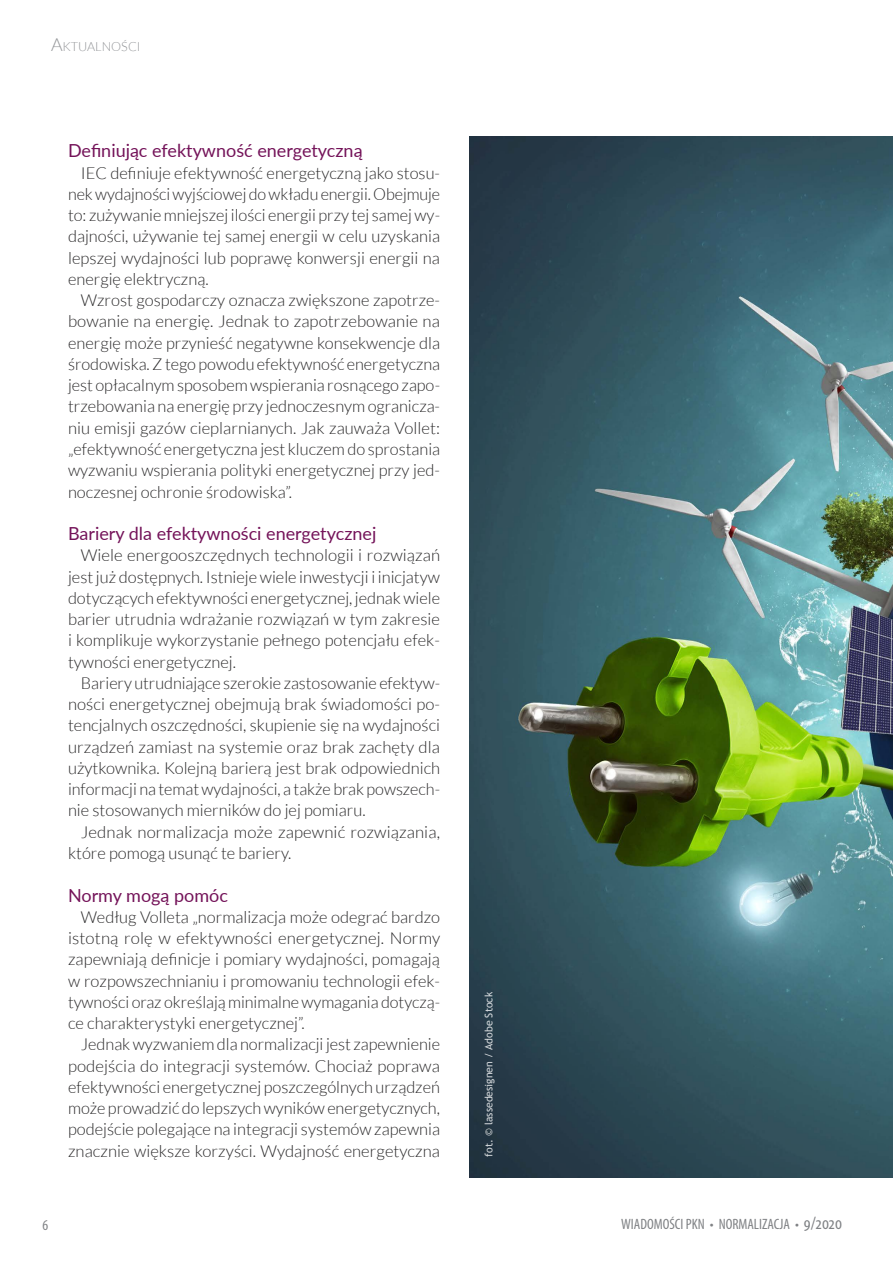
<style>
.page{position:relative;width:893px;height:1263px;background:#fff}
.page>*{position:absolute;margin:0;border:0;box-sizing:border-box;transform-origin:0 0}
.t1{font:18px "Lato";color:#741359}
.t2{font:300 16.5px/21.3px "Lato";color:#292829;text-align:justify}
.t3{font:condensed 15px "Myriad Pro";color:#808285}
.t4{font:300 12.6px "Lato";color:#939598}
.t5{font:10.5px "Trebuchet MS";color:#fff}
.s1{font-size:18px}
</style>
<div class="page">
<img style="left:470px;top:136px;width:423px;height:1042px">
<p class="t4" style="left:51px;top:40px;width:91px"><span class="s1">A</span>KTUALNOŚCI</p>
<p class="t1" style="left:68px;top:138px;width:296px">Definiując efektywność energetyczną</p>
<p class="t2" style="left:68px;top:162px;width:374px;text-indent:13px">IEC definiuje efektywność energetyczną jako stosu&shy;nek wydajności wyjściowej do wkładu energii. Obejmuje to: zużywanie mniejszej ilości energii przy tej samej wy&shy;dajności, używanie tej samej energii w celu uzyskania lepszej wydajności lub poprawę konwersji energii na energię elektryczną.</p>
<p class="t2" style="left:68px;top:290px;width:374px;text-indent:13px">Wzrost gospodarczy oznacza zwiększone zapotrze&shy;bowanie na energię. Jednak to zapotrzebowanie na energię może przynieść negatywne konsekwencje dla środowiska. Z tego powodu efektywność energetyczna jest opłacalnym sposobem wspierania rosnącego zapo&shy;trzebowania na energię przy jednoczesnym ogranicza&shy;niu emisji gazów cieplarnianych. Jak zauważa Vollet: „efektywność energetyczna jest kluczem do sprostania wyzwaniu wspierania polityki energetycznej przy jed&shy;noczesnej ochronie środowiska”.</p>
<p class="t1" style="left:68px;top:521px;width:310px">Bariery dla efektywności energetycznej</p>
<p class="t2" style="left:68px;top:545px;width:374px;text-indent:13px">Wiele energooszczędnych technologii i rozwiązań jest już dostępnych. Istnieje wiele inwestycji i inicjatyw dotyczących efektywności energetycznej, jednak wiele barier utrudnia wdrażanie rozwiązań w tym zakresie i komplikuje wykorzystanie pełnego potencjału efek&shy;tywności energetycznej.</p>
<p class="t2" style="left:68px;top:672px;width:374px;text-indent:13px">Bariery utrudniające szerokie zastosowanie efektyw&shy;ności energetycznej obejmują brak świadomości po&shy;tencjalnych oszczędności, skupienie się na wydajności urządzeń zamiast na systemie oraz brak zachęty dla użytkownika. Kolejną barierą jest brak odpowiednich informacji na temat wydajności, a także brak powszech&shy;nie stosowanych mierników do jej pomiaru.</p>
<p class="t2" style="left:68px;top:821px;width:373px;text-indent:13px">Jednak normalizacja może zapewnić rozwiązania, które pomogą usunąć te bariery.</p>
<p class="t1" style="left:68px;top:882px;width:162px">Normy mogą pomóc</p>
<p class="t2" style="left:68px;top:906px;width:374px;text-indent:13px">Według Volleta „normalizacja może odegrać bardzo istotną rolę w efektywności energetycznej. Normy zapewniają definicje i pomiary wydajności, pomagają w rozpowszechnianiu i promowaniu technologii efek&shy;tywności oraz określają minimalne wymagania dotyczą&shy;ce charakterystyki energetycznej”.</p>
<p class="t2" style="left:68px;top:1034px;width:374px;text-indent:13px">Jednak wyzwaniem dla normalizacji jest zapewnienie podejścia do integracji systemów. Chociaż poprawa efektywności energetycznej poszczególnych urządzeń może prowadzić do lepszych wyników energetycznych, podejście polegające na integracji systemów zapewnia znacznie większe korzyści. Wydajność energetyczna</p>
<p class="t5" style="left:482px;top:1157px;width:166px;rotate:-90deg">fot. © lassedesignen / Adobe Stock</p>
<p class="t3" style="left:43px;top:1216px;width:7px">6</p>
<p class="t3" style="left:621px;top:1215px;width:222px">WIADOMOŚCI PKN • NORMALIZACJA • <span class="s1">9/2020</span></p>
</div>
